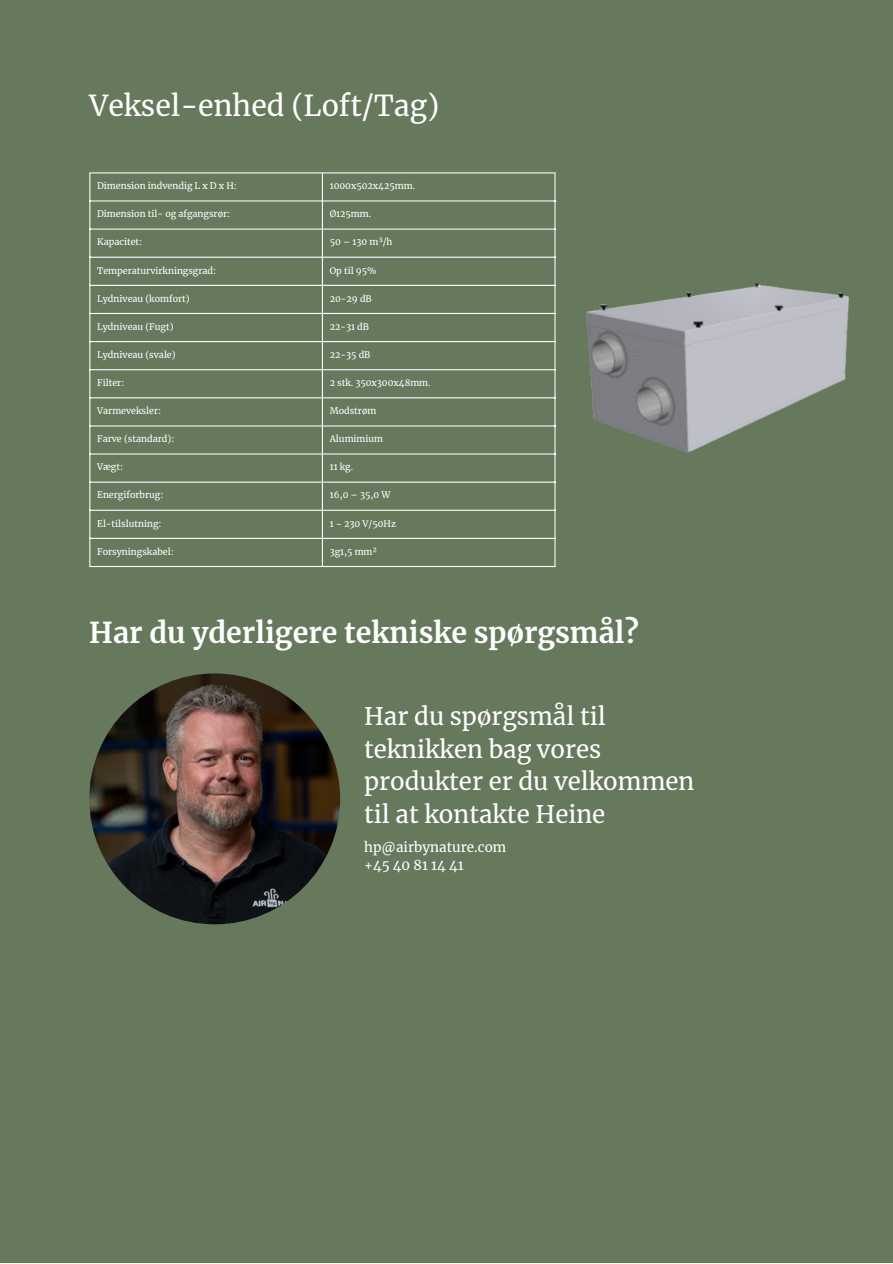
<style>
.page{position:relative;width:893px;height:1264px;background:#fff}
.page>*{position:absolute;margin:0;border:0;box-sizing:border-box;transform-origin:0 0}
.t1{font:700 28.5px "Merriweather";color:#fff}
.t2{font:28.5px "Merriweather";color:#fff}
.t3{font:24px/32.5px "Merriweather";color:#fff}
.t4{font:13.5px/18px "Merriweather";color:#fff}
.t5{font:9px "Merriweather";color:#fff}
</style>
<div class="page">
<div style="left:0;top:0;width:892px;height:1262px;background:#66795d"></div>
<hr style="left:89px;top:173px;width:1px;height:393px;background:#fff">
<hr style="left:322px;top:173px;width:1px;height:393px;background:#fff">
<hr style="left:554px;top:173px;width:1px;height:393px;background:#fff">
<hr style="left:89px;top:172px;width:466px;height:1px;background:#fff">
<hr style="left:89px;top:200px;width:466px;height:1px;background:#fff">
<hr style="left:89px;top:228px;width:466px;height:2px;background:#fff">
<hr style="left:89px;top:257px;width:466px;height:1px;background:#fff">
<hr style="left:89px;top:285px;width:466px;height:1px;background:#fff">
<hr style="left:89px;top:313px;width:466px;height:1px;background:#fff">
<hr style="left:89px;top:341px;width:466px;height:1px;background:#fff">
<hr style="left:89px;top:369px;width:466px;height:1px;background:#fff">
<hr style="left:89px;top:397px;width:466px;height:1px;background:#fff">
<hr style="left:89px;top:425px;width:466px;height:1px;background:#fff">
<hr style="left:89px;top:453px;width:466px;height:1px;background:#fff">
<hr style="left:89px;top:481px;width:466px;height:1px;background:#fff">
<hr style="left:89px;top:509px;width:466px;height:2px;background:#fff">
<hr style="left:89px;top:538px;width:466px;height:1px;background:#fff">
<hr style="left:89px;top:566px;width:466px;height:1px;background:#fff">
<img style="left:586px;top:283px;width:263px;height:170px">
<img style="left:89px;top:673px;width:251px;height:251px;border-radius:50%">
<h1 class="t2" style="left:89px;top:88px;width:351px">Veksel-enhed (Loft/Tag)</h1>
<p class="t5" style="left:97px;top:180px;width:141px">Dimension indvendig L x D x H:</p>
<p class="t5" style="left:330px;top:180px;width:87px">1000x502x425mm.</p>
<p class="t5" style="left:97px;top:208px;width:135px">Dimension til- og afgangsrør:</p>
<p class="t5" style="left:330px;top:208px;width:43px">Ø125mm.</p>
<p class="t5" style="left:97px;top:236px;width:47px">Kapacitet:</p>
<p class="t5" style="left:330px;top:236px;width:64px">50 – 130 m³/h</p>
<p class="t5" style="left:97px;top:265px;width:121px">Temperaturvirkningsgrad:</p>
<p class="t5" style="left:330px;top:265px;width:48px">Op til 95%</p>
<p class="t5" style="left:97px;top:293px;width:94px">Lydniveau (komfort)</p>
<p class="t5" style="left:330px;top:293px;width:43px">20-29 dB</p>
<p class="t5" style="left:97px;top:321px;width:78px">Lydniveau (Fugt)</p>
<p class="t5" style="left:330px;top:321px;width:41px">22-31 dB</p>
<p class="t5" style="left:97px;top:349px;width:80px">Lydniveau (svale)</p>
<p class="t5" style="left:330px;top:349px;width:42px">22-35 dB</p>
<p class="t5" style="left:97px;top:377px;width:29px">Filter:</p>
<p class="t5" style="left:330px;top:377px;width:102px">2 stk. 350x300x48mm.</p>
<p class="t5" style="left:97px;top:405px;width:66px">Varmeveksler:</p>
<p class="t5" style="left:330px;top:405px;width:48px">Modstrøm</p>
<p class="t5" style="left:97px;top:433px;width:79px">Farve (standard):</p>
<p class="t5" style="left:330px;top:433px;width:55px">Alumimium</p>
<p class="t5" style="left:97px;top:461px;width:28px">Vægt:</p>
<p class="t5" style="left:330px;top:461px;width:25px">11 kg.</p>
<p class="t5" style="left:97px;top:489px;width:68px">Energiforbrug:</p>
<p class="t5" style="left:330px;top:489px;width:62px">16,0 – 35,0 W</p>
<p class="t5" style="left:97px;top:517px;width:66px">El-tilslutning:</p>
<p class="t5" style="left:330px;top:517px;width:68px">1 ~ 230 V/50Hz</p>
<p class="t5" style="left:97px;top:546px;width:78px">Forsyningskabel:</p>
<p class="t5" style="left:330px;top:546px;width:49px">3g1,5 mm²</p>
<h1 class="t1" style="left:89px;top:615px;width:551px">Har du yderligere tekniske spørgsmål?</h1>
<h2 class="t3" style="left:364px;top:700px;width:332px">Har du spørgsmål til teknikken bag vores produkter er du velkommen til at kontakte Heine</h2>
<h3 class="t4" style="left:364px;top:838px;width:144px">hp@airbynature.com +45 40 81 14 41</h3>
</div>
